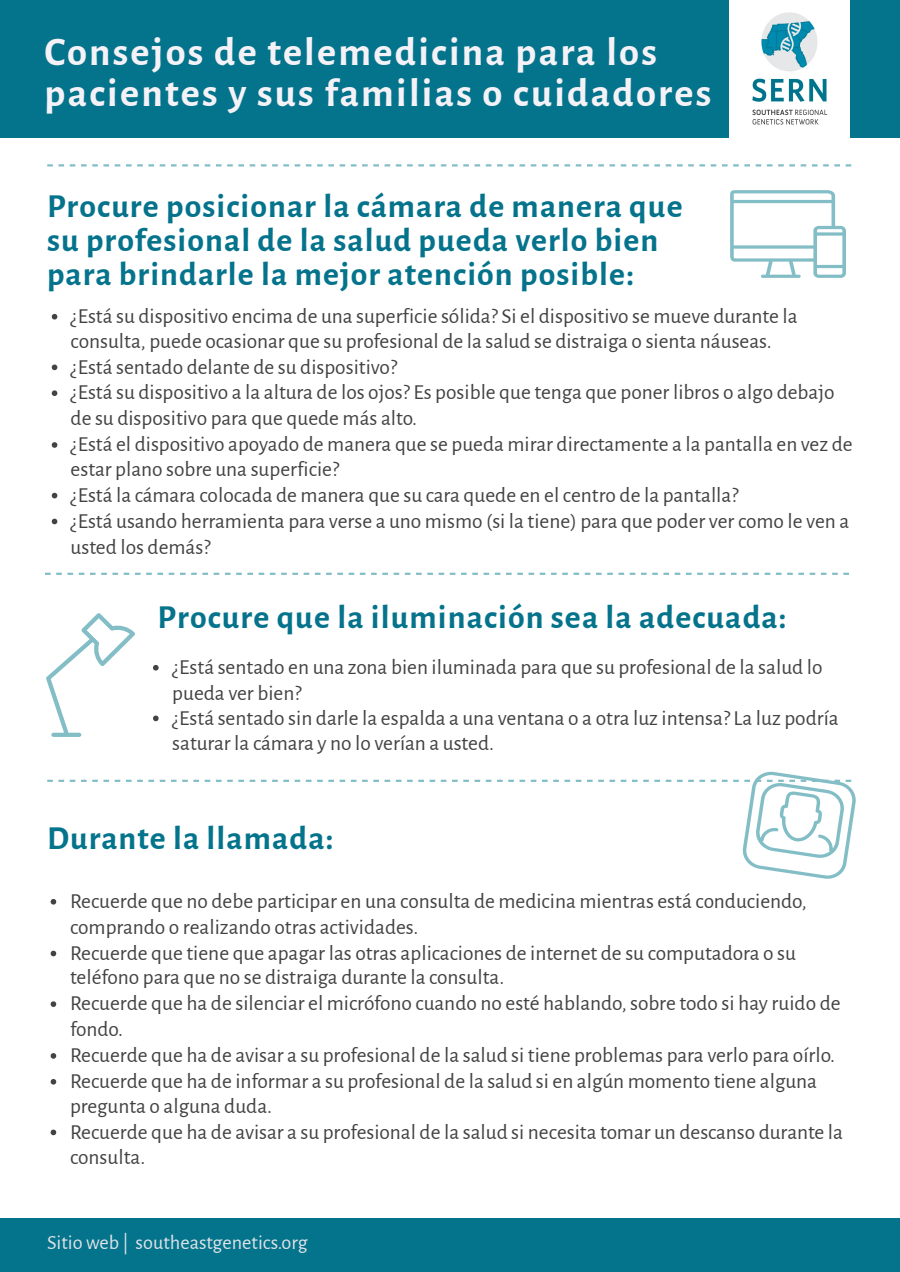
<style>
.page{position:relative;width:900px;height:1272px;background:#04748c}
.page>*{position:absolute;margin:0;border:0;box-sizing:border-box;transform-origin:0 0}
.t1{font:700 40.5px/40.5px "Alegreya Sans";letter-spacing:.055em;color:#f4f2f7}
.t2{font:700 33.75px/33.8px "Alegreya Sans";letter-spacing:.035em;color:#04738b}
.t3{font:700 33.75px "Alegreya Sans";letter-spacing:.035em;color:#04748c}
.t4{font:21.3px/25.8px "Alegreya Sans";color:#424244}
.t5{font:20.25px "Alegreya Sans";color:#e1e3e8}
</style>
<div class="page">
<div style="left:0;top:138px;width:900px;height:1134px;background:#fff"></div>
<div style="left:0;top:1218px;width:900px;height:54px;background:#04748c"></div>
<svg style="left:47px;top:164px;width:17px;height:2px"></svg>
<svg style="left:81px;top:164px;width:28px;height:2px"></svg>
<svg style="left:126px;top:164px;width:28px;height:2px"></svg>
<svg style="left:171px;top:164px;width:28px;height:2px"></svg>
<svg style="left:216px;top:164px;width:28px;height:2px"></svg>
<svg style="left:261px;top:164px;width:28px;height:2px"></svg>
<svg style="left:306px;top:164px;width:28px;height:2px"></svg>
<svg style="left:362px;top:164px;width:17px;height:2px"></svg>
<svg style="left:407px;top:164px;width:17px;height:2px"></svg>
<svg style="left:452px;top:164px;width:17px;height:2px"></svg>
<svg style="left:497px;top:164px;width:17px;height:2px"></svg>
<svg style="left:542px;top:164px;width:17px;height:2px"></svg>
<svg style="left:587px;top:164px;width:28px;height:2px"></svg>
<svg style="left:632px;top:164px;width:28px;height:2px"></svg>
<svg style="left:677px;top:164px;width:28px;height:2px"></svg>
<svg style="left:722px;top:164px;width:28px;height:2px"></svg>
<svg style="left:767px;top:164px;width:28px;height:2px"></svg>
<svg style="left:812px;top:164px;width:28px;height:2px"></svg>
<svg style="left:45px;top:573px;width:28px;height:2px"></svg>
<svg style="left:90px;top:573px;width:28px;height:2px"></svg>
<svg style="left:135px;top:573px;width:28px;height:2px"></svg>
<svg style="left:180px;top:573px;width:28px;height:2px"></svg>
<svg style="left:225px;top:573px;width:28px;height:2px"></svg>
<svg style="left:270px;top:573px;width:28px;height:2px"></svg>
<svg style="left:326px;top:573px;width:17px;height:2px"></svg>
<svg style="left:371px;top:573px;width:17px;height:2px"></svg>
<svg style="left:416px;top:573px;width:17px;height:2px"></svg>
<svg style="left:461px;top:573px;width:17px;height:2px"></svg>
<svg style="left:506px;top:573px;width:17px;height:2px"></svg>
<svg style="left:551px;top:573px;width:17px;height:2px"></svg>
<svg style="left:596px;top:573px;width:28px;height:2px"></svg>
<svg style="left:641px;top:573px;width:28px;height:2px"></svg>
<svg style="left:686px;top:573px;width:28px;height:2px"></svg>
<svg style="left:731px;top:573px;width:28px;height:2px"></svg>
<svg style="left:776px;top:573px;width:28px;height:2px"></svg>
<svg style="left:821px;top:573px;width:28px;height:2px"></svg>
<svg style="left:52px;top:314px;width:5px;height:6px"></svg>
<svg style="left:52px;top:364px;width:5px;height:6px"></svg>
<svg style="left:52px;top:390px;width:5px;height:6px"></svg>
<svg style="left:52px;top:442px;width:5px;height:6px"></svg>
<svg style="left:52px;top:493px;width:5px;height:5px"></svg>
<svg style="left:52px;top:519px;width:5px;height:5px"></svg>
<svg style="left:153px;top:665px;width:6px;height:5px"></svg>
<svg style="left:153px;top:716px;width:6px;height:5px"></svg>
<svg style="left:47px;top:780px;width:17px;height:2px"></svg>
<svg style="left:81px;top:780px;width:28px;height:2px"></svg>
<svg style="left:126px;top:780px;width:28px;height:2px"></svg>
<svg style="left:171px;top:780px;width:28px;height:2px"></svg>
<svg style="left:216px;top:780px;width:28px;height:2px"></svg>
<svg style="left:261px;top:780px;width:28px;height:2px"></svg>
<svg style="left:306px;top:780px;width:28px;height:2px"></svg>
<svg style="left:362px;top:780px;width:17px;height:2px"></svg>
<svg style="left:407px;top:780px;width:17px;height:2px"></svg>
<svg style="left:452px;top:780px;width:17px;height:2px"></svg>
<svg style="left:497px;top:780px;width:17px;height:2px"></svg>
<svg style="left:542px;top:780px;width:17px;height:2px"></svg>
<svg style="left:587px;top:780px;width:28px;height:2px"></svg>
<svg style="left:632px;top:780px;width:28px;height:2px"></svg>
<svg style="left:677px;top:780px;width:28px;height:2px"></svg>
<svg style="left:51px;top:899px;width:5px;height:5px"></svg>
<svg style="left:51px;top:951px;width:5px;height:5px"></svg>
<svg style="left:51px;top:1001px;width:5px;height:6px"></svg>
<svg style="left:51px;top:1053px;width:5px;height:6px"></svg>
<svg style="left:51px;top:1079px;width:5px;height:5px"></svg>
<svg style="left:51px;top:1130px;width:5px;height:5px"></svg>
<svg style="left:730px;top:190px;width:116px;height:88px"></svg>
<svg style="left:46px;top:613px;width:89px;height:124px"></svg>
<img style="left:729px;top:0;width:120px;height:138px">
<svg style="left:722px;top:771px;width:134px;height:108px"></svg>
<p class="t1" style="left:45px;top:33px;width:668px">Consejos de telemedicina para los pacientes y sus familias o cuidadores</p>
<p class="t2" style="left:47px;top:190px;width:637px">Procure posicionar la cámara de manera que su profesional de la salud pueda verlo bien para brindarle la mejor atención posible:</p>
<p class="t4" style="left:71px;top:304px;width:729px;line-height:24.8px">¿Está su dispositivo encima de una superficie sólida? Si el dispositivo se mueve durante la consulta, puede ocasionar que su profesional de la salud se distraiga o sienta náuseas.</p>
<p class="t4" style="left:71px;top:354px;width:328px">¿Está sentado delante de su dispositivo?</p>
<p class="t4" style="left:71px;top:380px;width:766px">¿Está su dispositivo a la altura de los ojos? Es posible que tenga que poner libros o algo debajo de su dispositivo para que quede más alto.</p>
<p class="t4" style="left:71px;top:432px;width:784px;line-height:24.8px">¿Está el dispositivo apoyado de manera que se pueda mirar directamente a la pantalla en vez de estar plano sobre una superficie?</p>
<p class="t4" style="left:71px;top:482px;width:669px">¿Está la cámara colocada de manera que su cara quede en el centro de la pantalla?</p>
<p class="t4" style="left:71px;top:508px;width:780px">¿Está usando herramienta para verse a uno mismo (si la tiene) para que poder ver como le ven a usted los demás?</p>
<p class="t2" style="left:158px;top:601px;width:630px">Procure que la iluminación sea la adecuada:</p>
<p class="t4" style="left:172px;top:655px;width:652px">¿Está sentado en una zona bien iluminada para que su profesional de la salud lo pueda ver bien?</p>
<p class="t4" style="left:172px;top:705px;width:668px">¿Está sentado sin darle la espalda a una ventana o a otra luz intensa? La luz podría saturar la cámara y no lo verían a usted.</p>
<p class="t3" style="left:47px;top:822px;width:288px">Durante la llamada:</p>
<p class="t4" style="left:70px;top:889px;width:738px">Recuerde que no debe participar en una consulta de medicina mientras está conduciendo, comprando o realizando otras actividades.</p>
<p class="t4" style="left:70px;top:941px;width:727px;line-height:24.8px">Recuerde que tiene que apagar las otras aplicaciones de internet de su computadora o su teléfono para que no se distraiga durante la consulta.</p>
<p class="t4" style="left:70px;top:991px;width:772px">Recuerde que ha de silenciar el micrófono cuando no esté hablando, sobre todo si hay ruido de fondo.</p>
<p class="t4" style="left:70px;top:1043px;width:767px">Recuerde que ha de avisar a su profesional de la salud si tiene problemas para verlo para oírlo.</p>
<p class="t4" style="left:70px;top:1069px;width:749px;line-height:24.8px">Recuerde que ha de informar a su profesional de la salud si en algún momento tiene alguna pregunta o alguna duda.</p>
<p class="t4" style="left:70px;top:1119px;width:775px">Recuerde que ha de avisar a su profesional de la salud si necesita tomar un descanso durante la consulta.</p>
<p class="t5" style="left:47px;top:1233px;width:262px">Sitio web | southeastgenetics.org</p>
</div>
